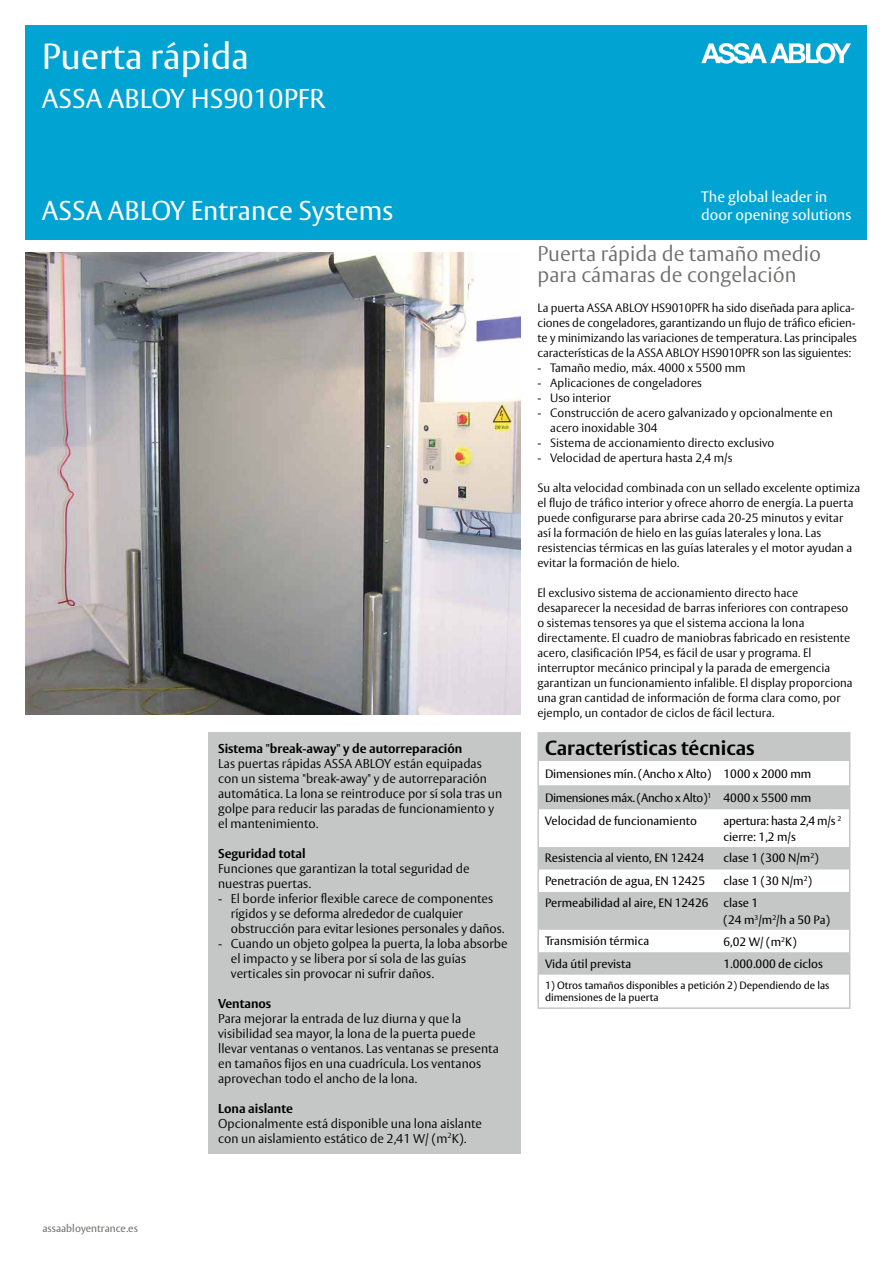
<style>
.page{position:relative;width:893px;height:1263px;background:#fff}
.page>*{position:absolute;margin:0;border:0;box-sizing:border-box;transform-origin:0 0}
.t1{font:36px "ASSA Vesta";color:#fff}
.t2{font:27px "ASSA Vesta";color:#fff}
.t3{font:300 21px/21px "ASSA Vesta";color:#6f6f6e}
.t4{font:700 20.25px "ASSA Vesta";color:#000}
.t5{font:15px/18px "ASSA Vesta";color:#fff}
.t6{font:300 12.75px/15px "ASSA Vesta";color:#000}
.t7{font:700 12.75px "ASSA Vesta";color:#000}
.t8{font:300 12px/15px "ASSA Vesta";color:#000}
.t9{font:12px/24px "ASSA Vesta";color:#000}
.t10{font:12px/16.5px "ASSA Vesta";letter-spacing:-.02em;color:#000}
.t11{font:10.5px/12.6px "ASSA Vesta";color:#000}
.t12{font:10.5px "ASSA Vesta";color:#6f6f6e}
</style>
<div class="page">
<div style="left:25px;top:25px;width:842px;height:215px;background:#00a3d2"></div>
<svg style="left:701px;top:43px;width:150px;height:21px"></svg>
<img style="left:25px;top:252px;width:495px;height:462px">
<div style="left:207px;top:732px;width:313px;height:421px;background:#c5c6c6"></div>
<svg style="left:537px;top:732px;width:313px;height:277px"></svg>
<h1 class="t1" style="left:42px;top:35px;width:209px">Puerta rápida</h1>
<h2 class="t2" style="left:42px;top:82px;width:285px">ASSA ABLOY HS9010PFR</h2>
<h2 class="t2" style="left:42px;top:194px;width:353px">ASSA ABLOY Entrance Systems</h2>
<p class="t5" style="left:701px;top:189px;width:152px">The global leader in door opening solutions</p>
<p class="t12" style="left:43px;top:1222px;width:97px">assaabloyentrance.es</p>
<p class="t7" style="left:218px;top:740px;width:246px">Sistema "break-away" y de autorreparación</p>
<p class="t6" style="left:218px;top:756px;width:285px">Las puertas rápidas ASSA ABLOY están equipadas con un sistema "break-away" y de autorreparación automática. La lona se reintroduce por sí sola tras un golpe para reducir las paradas de funcionamiento y el mantenimiento.</p>
<p class="t7" style="left:218px;top:845px;width:89px">Seguridad total</p>
<p class="t6" style="left:218px;top:861px;width:253px">Funciones que garantizan la total seguridad de nuestras puertas.</p>
<p class="t6" style="left:231px;top:891px;width:275px;text-indent:-13px">- El borde inferior flexible carece de componentes rígidos y se deforma alrededor de cualquier obstrucción para evitar lesiones personales y daños.</p>
<p class="t6" style="left:231px;top:936px;width:278px;text-indent:-13px">- Cuando un objeto golpea la puerta, la loba absorbe el impacto y se libera por sí sola de las guías verticales sin provocar ni sufrir daños.</p>
<p class="t7" style="left:218px;top:995px;width:55px">Ventanos</p>
<p class="t6" style="left:218px;top:1011px;width:282px">Para mejorar la entrada de luz diurna y que la visibilidad sea mayor, la lona de la puerta puede llevar ventanas o ventanos. Las ventanas se presenta en tamaños fijos en una cuadrícula. Los ventanos aprovechan todo el ancho de la lona.</p>
<p class="t7" style="left:218px;top:1100px;width:76px">Lona aislante</p>
<p class="t6" style="left:218px;top:1116px;width:266px">Opcionalmente está disponible una lona aislante con un aislamiento estático de 2,41 W/ (m<sup>2</sup>K).</p>
<h3 class="t3" style="left:537px;top:244px;width:285px">Puerta rápida de tamaño medio para cámaras de congelación</h3>
<p class="t8" style="left:537px;top:300px;width:321px">La puerta ASSA ABLOY HS9010PFR ha sido diseñada para aplica&shy;ciones de congeladores, garantizando un flujo de tráfico eficien&shy;te y minimizando las variaciones de temperatura. Las principales características de la ASSA ABLOY HS9010PFR son las siguientes:</p>
<p class="t8" style="left:537px;top:360px;width:210px">- Tamaño medio, máx. 4000 x 5500 mm</p>
<p class="t8" style="left:537px;top:375px;width:166px">- Aplicaciones de congeladores</p>
<p class="t8" style="left:537px;top:390px;width:75px">- Uso interior</p>
<p class="t8" style="left:550px;top:405px;width:284px;text-indent:-13px">- Construcción de acero galvanizado y opcionalmente en acero inoxidable 304</p>
<p class="t8" style="left:537px;top:435px;width:238px">- Sistema de accionamiento directo exclusivo</p>
<p class="t8" style="left:537px;top:450px;width:197px">- Velocidad de apertura hasta 2,4 m/s</p>
<p class="t8" style="left:537px;top:480px;width:324px">Su alta velocidad combinada con un sellado excelente optimiza el flujo de tráfico interior y ofrece ahorro de energía. La puerta puede configurarse para abrirse cada 20-25 minutos y evitar<br>así la formación de hielo en las guías laterales y lona. Las resistencias térmicas en las guías laterales y el motor ayudan a evitar la formación de hielo.</p>
<p class="t8" style="left:537px;top:585px;width:317px">El exclusivo sistema de accionamiento directo hace desaparecer la necesidad de barras inferiores con contrapeso o sistemas tensores ya que el sistema acciona la lona directamente. El cuadro de maniobras fabricado en resistente acero, clasificación IP54, es fácil de usar y programa. El interruptor mecánico principal y la parada de emergencia garantizan un funcionamiento infalible. El display proporciona una gran cantidad de información de forma clara como, por ejemplo, un contador de ciclos de fácil lectura.</p>
<h3 class="t4" style="left:545px;top:736px;width:211px">Características técnicas</h3>
<p class="t9" style="left:545px;top:762px;width:268px">Dimensiones mín. (Ancho x Alto) 1000 x 2000 mm<br>Dimensiones máx. (Ancho x Alto)<sup>1</sup> 4000 x 5500 mm</p>
<p class="t9" style="left:545px;top:809px;width:153px">Velocidad de funcionamiento</p>
<p class="t10" style="left:724px;top:813px;width:119px">apertura: hasta 2,4 m/s <sup>2 </sup>cierre: 1,2 m/s</p>
<p class="t9" style="left:545px;top:847px;width:161px">Resistencia al viento, EN 12424</p>
<p class="t9" style="left:724px;top:847px;width:97px">clase 1 (300 N/m<sup>2</sup>)</p>
<p class="t9" style="left:545px;top:869px;width:162px">Penetración de agua, EN 12425</p>
<p class="t9" style="left:724px;top:870px;width:90px">clase 1 (30 N/m<sup>2</sup>)</p>
<p class="t9" style="left:545px;top:891px;width:165px">Permeabilidad al aire, EN 12426</p>
<p class="t9" style="left:724px;top:895px;width:108px;line-height:16.5px">clase 1<br>(24 m<sup>3</sup>/m<sup>2</sup>/h a 50 Pa)</p>
<p class="t9" style="left:545px;top:929px;width:106px">Transmisión térmica</p>
<p class="t9" style="left:724px;top:930px;width:74px">6,02 W/ (m<sup>2</sup>K)</p>
<p class="t9" style="left:545px;top:952px;width:88px">Vida útil prevista</p>
<p class="t9" style="left:724px;top:952px;width:101px">1.000.000 de ciclos</p>
<p class="t11" style="left:545px;top:979px;width:286px">1) Otros tamaños disponibles a petición 2) Dependiendo de las dimensiones de la puerta</p>
</div>
